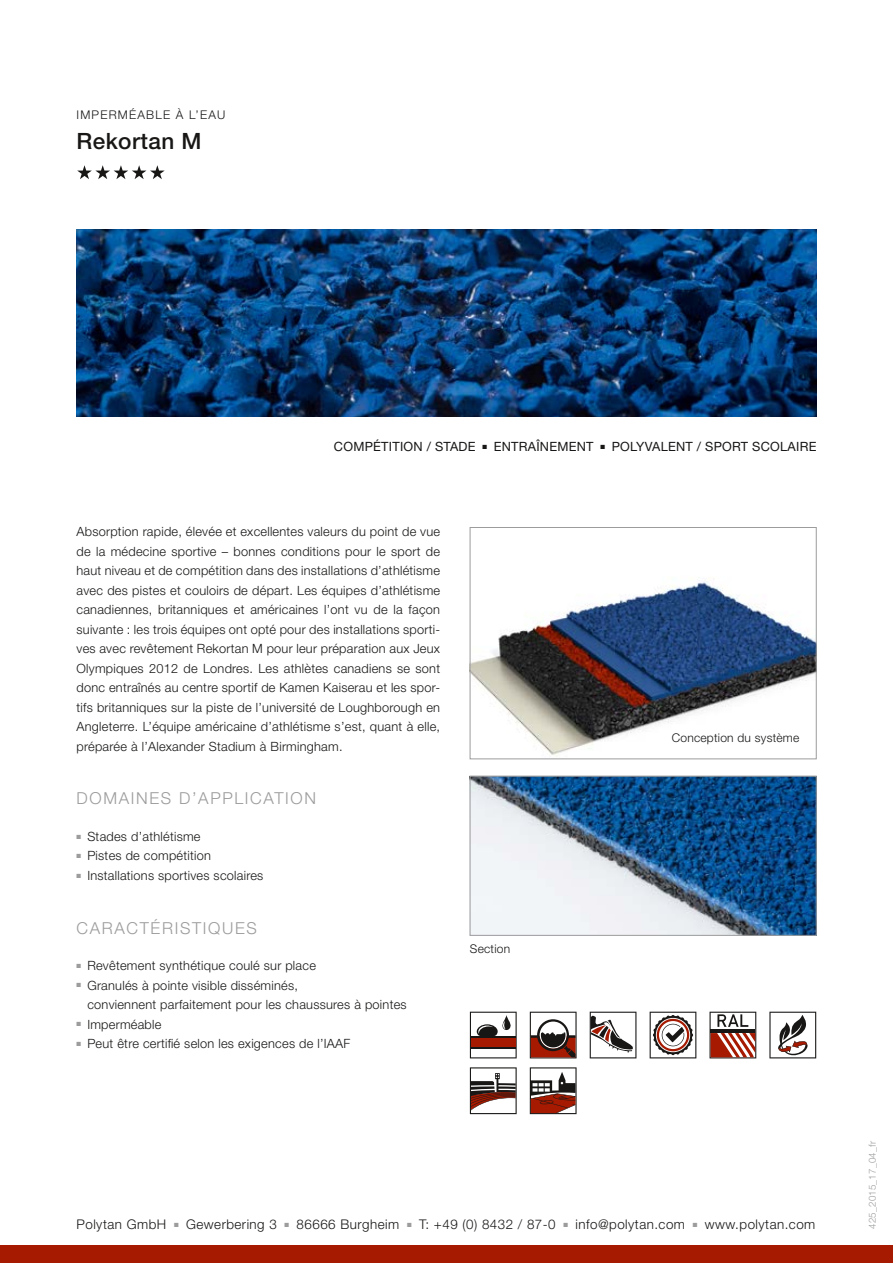
<style>
.page{position:relative;width:893px;height:1263px;background:#fff}
.page>*{position:absolute;margin:0;border:0;box-sizing:border-box;transform-origin:0 0}
.t1{font:500 22.5px "Helvetica Neue LT Std";letter-spacing:.02em;color:#181716}
.t2{font:300 16.5px "Helvetica Neue LT Std";letter-spacing:.1em;color:#9c9c9d}
.t3{font:300 13.35px "Helvetica Neue LT Std";letter-spacing:.035em;color:#181716}
.t4{font:300 12.75px/19.5px "Helvetica Neue LT Std";letter-spacing:.02em;color:#181716;text-align:justify}
.t5{font:12.75px "Helvetica Neue LT Std";letter-spacing:.02em;color:#181716}
.t6{font:300 12px "Helvetica Neue LT Std";letter-spacing:.02em;color:#181716}
.t7{font:300 12px "Helvetica Neue LT Std";letter-spacing:.1em;color:#181716}
.t8{font:300 9.75px "Helvetica Neue LT Std";letter-spacing:.02em;color:#9e9f9f}
</style>
<div class="page">
<div style="left:0;top:1246px;width:893px;height:17px;background:#a51a00"></div>
<img style="left:77px;top:230px;width:739px;height:187px">
<img style="left:472px;top:578px;width:342px;height:178px">
<div style="left:470px;top:527px;width:346px;height:232px;border:1px solid #9c9c9d"></div>
<img style="left:472px;top:778px;width:342px;height:155px">
<div style="left:470px;top:776px;width:346px;height:159px;border:1px solid #9c9c9d"></div>
<svg style="left:590px;top:1012px;width:46px;height:46px"></svg>
<svg style="left:470px;top:1012px;width:47px;height:46px"></svg>
<hr style="left:471px;top:1036px;width:45px;height:1px;background:#181716">
<hr style="left:471px;top:1047px;width:45px;height:1px;background:#181716">
<svg style="left:530px;top:1012px;width:47px;height:46px"></svg>
<svg style="left:470px;top:1067px;width:47px;height:47px"></svg>
<svg style="left:769px;top:1012px;width:47px;height:46px"></svg>
<svg style="left:650px;top:1012px;width:46px;height:46px"></svg>
<svg style="left:709px;top:1012px;width:47px;height:46px"></svg>
<svg style="left:530px;top:1067px;width:47px;height:47px"></svg>
<svg style="left:77px;top:165px;width:88px;height:14px"></svg>
<p class="t7" style="left:77px;top:108px;width:150px">IMPERMÉABLE À L’EAU</p>
<h1 class="t1" style="left:77px;top:128px;width:126px">Rekortan M</h1>
<p class="t5" style="left:334px;top:439px;width:484px">COMPÉTITION / STADE ■ ENTRAÎNEMENT ■ POLYVALENT / SPORT SCOLAIRE</p>
<p class="t4" style="left:77px;top:522px;width:365px">Absorption rapide, élevée et excellentes valeurs du point de vue de la médecine sportive – bonnes conditions pour le sport de haut niveau et de compétition dans des installations d’athlétisme avec des pistes et couloirs de départ. Les équipes d’athlétisme canadiennes, britanniques et américaines l’ont vu de la façon suivante : les trois équipes ont opté pour des installations sporti&shy;ves avec revêtement Rekortan M pour leur préparation aux Jeux Olympiques 2012 de Londres. Les athlètes canadiens se sont donc entraînés au centre sportif de Kamen Kaiserau et les spor&shy;tifs britanniques sur la piste de l’université de Loughborough en Angleterre. L’équipe américaine d’athlétisme s’est, quant à elle, préparée à l’Alexander Stadium à Birmingham.</p>
<p class="t2" style="left:77px;top:788px;width:241px">DOMAINES D’APPLICATION</p>
<p class="t4" style="left:77px;top:826px;width:126px"><sup>■</sup> Stades d’athlétisme</p>
<p class="t4" style="left:77px;top:846px;width:136px"><sup>■</sup> Pistes de compétition</p>
<p class="t4" style="left:77px;top:865px;width:188px"><sup>■</sup> Installations sportives scolaires</p>
<p class="t2" style="left:77px;top:917px;width:182px">CARACTÉRISTIQUES</p>
<p class="t4" style="left:77px;top:955px;width:241px"><sup>■</sup> Revêtement synthétique coulé sur place</p>
<p class="t4" style="left:87px;top:975px;width:321px;text-indent:-11px"><sup>■</sup> Granulés à pointe visible disséminés,<br>conviennent parfaitement pour les chaussures à pointes</p>
<p class="t4" style="left:77px;top:1014px;width:86px"><sup>■</sup> Imperméable</p>
<p class="t4" style="left:77px;top:1033px;width:275px"><sup>■</sup> Peut être certifié selon les exigences de l’IAAF</p>
<p class="t6" style="left:470px;top:941px;width:42px">Section</p>
<p class="t6" style="left:672px;top:730px;width:129px">Conception du système</p>
<p class="t3" style="left:77px;top:1216px;width:91px">Polytan GmbH</p>
<p class="t3" style="left:174px;top:1216px;width:104px"><sup>■</sup> Gewerbering 3</p>
<p class="t3" style="left:285px;top:1216px;width:116px"><sup>■</sup> 86666 Burgheim</p>
<p class="t3" style="left:407px;top:1216px;width:150px"><sup>■</sup> T: +49 (0) 8432 / 87-0</p>
<p class="t3" style="left:563px;top:1216px;width:123px"><sup>■</sup> info@polytan.com</p>
<p class="t3" style="left:693px;top:1216px;width:124px"><sup>■</sup> www.polytan.com</p>
<p class="t8" style="left:866px;top:1229px;width:89px;rotate:-90deg">425_2015_17_04_fr</p>
</div>
